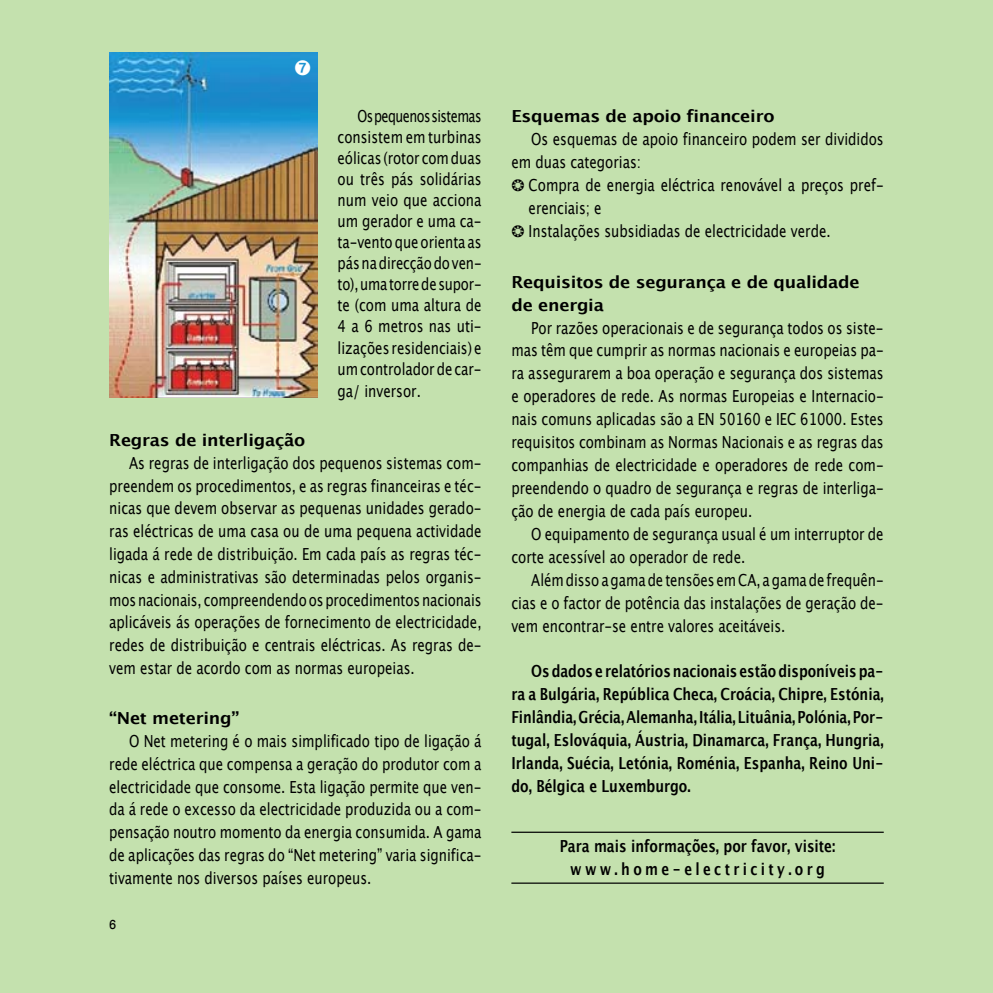
<style>
.page{position:relative;width:993px;height:993px;background:#fff}
.page>*{position:absolute;margin:0;border:0;box-sizing:border-box;transform-origin:0 0}
.t1{font:16.62px/22.8px "Lucida Grande";color:#000;text-align:justify;scale:.8 1}
.t2{font:700 16.62px/22.9px "Lucida Grande";color:#000;text-align:justify;scale:.8 1}
.t3{font:16.62px/21px "Lucida Grande";color:#000;text-align:justify;scale:.76 1}
.t4{font:700 16.62px/22.9px "Lucida Grande";color:#000;scale:1.05 1}
.t5{font:13.12px "PF Univers";color:#000;scale:.95 1}
</style>
<div class="page">
<div style="left:0;top:0;width:992px;height:992px;background:#c4e1ae"></div>
<img style="left:109px;top:53px;width:208px;height:344px">
<hr style="left:511px;top:831px;width:372px;height:1px;background:#000">
<hr style="left:511px;top:882px;width:372px;height:1px;background:#000">
<svg style="left:295px;top:60px;width:15px;height:15px"></svg>
<p class="t3" style="left:337px;top:106px;width:191px;text-indent:20px">Os pequenos sistemas consistem em turbinas eólicas (rotor com duas ou três pás solidárias num veio que acciona um gerador e uma ca&shy;ta-vento que orienta as pás na direcção do ven&shy;to), uma torre de supor&shy;te (com uma altura de 4 a 6 metros nas uti&shy;lizações residenciais) e um controlador de car-</p>
<p class="t1" style="left:337px;top:380px;width:106px">ga/ inversor.</p>
<p class="t4" style="left:109px;top:428px;width:188px">Regras de interligação</p>
<p class="t1" style="left:109px;top:451px;width:467px;text-indent:20px">As regras de interligação dos pequenos sistemas com&shy;preendem os procedimentos, e as regras financeiras e téc&shy;nicas que devem observar as pequenas unidades gerado&shy;ras eléctricas de uma casa ou de uma pequena actividade ligada á rede de distribuição. Em cada país as regras téc&shy;nicas e administrativas são determinadas pelos organis&shy;mos nacionais, compreendendo os procedimentos nacionais aplicáveis ás operações de fornecimento de electricidade, redes de distribuição e centrais eléctricas. As regras de&shy;vem estar de acordo com as normas europeias.</p>
<p class="t4" style="left:109px;top:707px;width:125px">“Net metering”</p>
<p class="t1" style="left:109px;top:729px;width:467px;text-indent:20px">O Net metering é o mais simplificado tipo de ligação á rede eléctrica que compensa a geração do produtor com a electricidade que consome. Esta ligação permite que ven&shy;da á rede o excesso da electricidade produzida ou a com&shy;pensação noutro momento da energia consumida. A gama de aplicações das regras do “Net metering” varia significa&shy;tivamente nos diversos países europeus.</p>
<p class="t5" style="left:109px;top:915px;width:9px">6</p>
<p class="t4" style="left:511px;top:105px;width:252px">Esquemas de apoio financeiro</p>
<p class="t1" style="left:531px;top:128px;width:442px">Os esquemas de apoio financeiro podem ser divididos</p>
<p class="t1" style="left:511px;top:151px;width:163px">em duas categorias:</p>
<p class="t1" style="left:511px;top:174px;width:466px">❂ Compra de energia eléctrica renovável a preços pref-</p>
<p class="t1" style="left:528px;top:197px;width:93px">erenciais; e</p>
<p class="t1" style="left:511px;top:220px;width:400px">❂ Instalações subsidiadas de electricidade verde.</p>
<p class="t4" style="left:511px;top:270px;width:333px">Requisitos de segurança e de qualidade de energia</p>
<p class="t1" style="left:511px;top:316px;width:467px;text-indent:20px">Por razões operacionais e de segurança todos os siste&shy;mas têm que cumprir as normas nacionais e europeias pa&shy;ra assegurarem a boa operação e segurança dos sistemas e operadores de rede. As normas Europeias e Internacio&shy;nais comuns aplicadas são a EN 50160 e IEC 61000. Estes requisitos combinam as Normas Nacionais e as regras das companhias de electricidade e operadores de rede com&shy;preendendo o quadro de segurança e regras de interliga&shy;ção de energia de cada país europeu.</p>
<p class="t1" style="left:511px;top:522px;width:467px;text-indent:20px">O equipamento de segurança usual é um interruptor de corte acessível ao operador de rede.</p>
<p class="t1" style="left:511px;top:568px;width:466px;text-indent:20px">Além disso a gama de tensões em CA, a gama de frequên&shy;cias e o factor de potência das instalações de geração de&shy;vem encontrar-se entre valores aceitáveis.</p>
<p class="t2" style="left:511px;top:660px;width:467px;text-indent:20px">Os dados e relatórios nacionais estão disponíveis pa&shy;ra a Bulgária, República Checa, Croácia, Chipre, Estónia, Finlândia, Grécia, Alemanha, Itália, Lituânia, Polónia, Por&shy;tugal, Eslováquia, Áustria, Dinamarca, França, Hungria, Irlanda, Suécia, Letónia, Roménia, Espanha, Reino Uni&shy;do, Bélgica e Luxemburgo.</p>
<p class="t2" style="left:559px;top:834px;width:346px;text-align:center">Para mais informações, por favor, visite: www.home-electricity.org</p>
</div>
